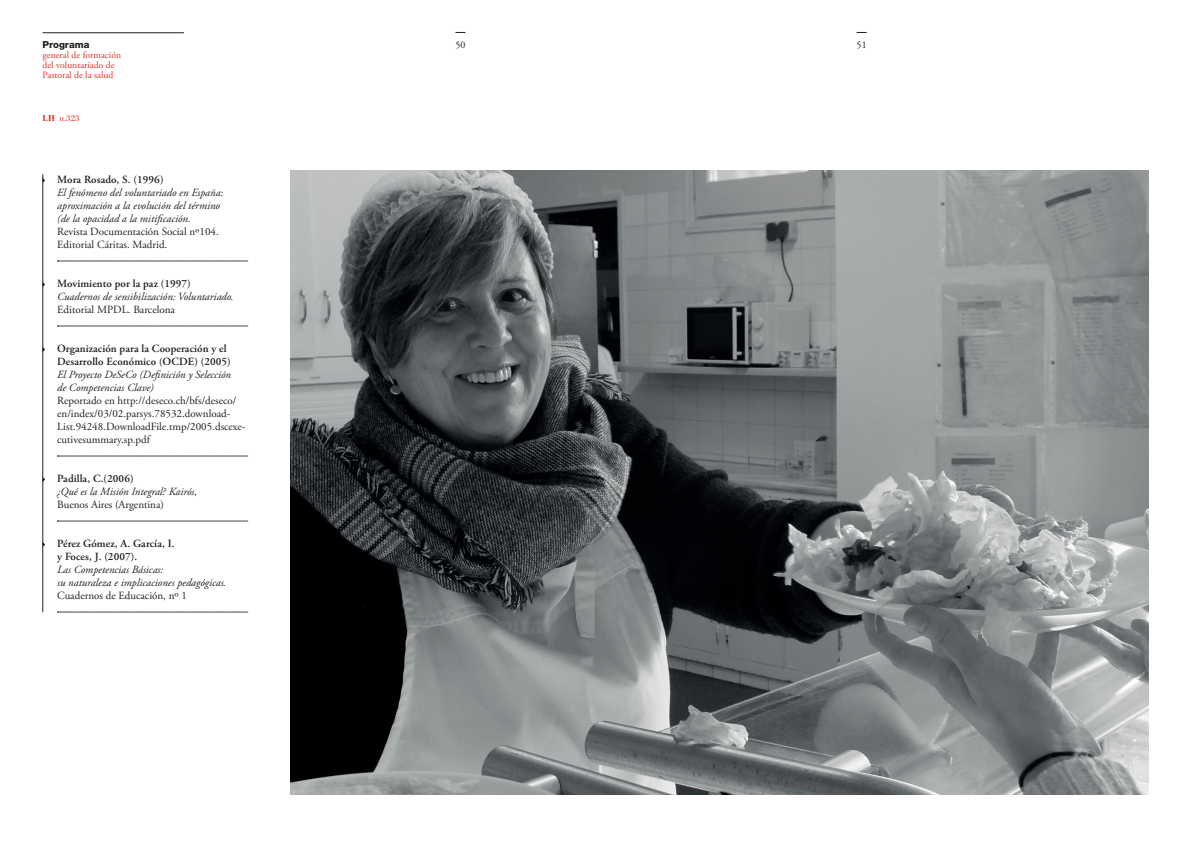
<style>
.page{position:relative;width:1191px;height:842px;background:#fff}
.page>*{position:absolute;margin:0;border:0;box-sizing:border-box;transform-origin:0 0}
.t1{font:italic 11px/13px "Adobe Garamond Pro";color:#231f20}
.t2{font:11px/13px "Adobe Garamond Pro";color:#231f20}
.t3{font:10px "Adobe Garamond Pro";color:#231f20}
.t4{font:9.7px/10px "Adobe Garamond Pro";color:#e23429}
.t5{font:9px "Bodoni Std";color:#e23429}
.s1{font-family:"Helvetica Neue LT Std";font-weight:800;color:#231f20}
.s2{font-weight:700}
.s3{font-weight:600;font-style:normal}
.s4{font-style:normal}
.s5{font-weight:600}
.s6{font-style:italic}
</style>
<div class="page">
<hr style="left:43px;top:33px;width:141px;height:1px;background:#231f20">
<svg style="left:57px;top:261px;width:191px;height:1px"></svg>
<svg style="left:57px;top:326px;width:191px;height:1px"></svg>
<svg style="left:57px;top:456px;width:191px;height:1px"></svg>
<svg style="left:57px;top:521px;width:191px;height:1px"></svg>
<svg style="left:57px;top:612px;width:191px;height:1px"></svg>
<hr style="left:43px;top:174px;width:1px;height:438px;background:#231f20">
<img style="left:291px;top:170px;width:857px;height:624px">
<p class="t4" style="left:43px;top:40px;width:80px"><span class="s1">Programa<br></span>general de formación del voluntariado de<br>Pastoral de la salud</p>
<p class="t5" style="left:43px;top:113px;width:39px"><span class="s2">LH</span> n.323</p>
<p class="t1" style="left:57px;top:173px;width:168px"><span class="s3">Mora Rosado, S. (1996)<br></span>El fenómeno del voluntariado en España: aproximación a la evolución del término (de la opacidad a la mitificación.<br><span class="s4">Revista Documentación Social nº104.<br>Editorial Cáritas. Madrid.</span></p>
<p class="t1" style="left:57px;top:277px;width:178px"><span class="s3">Movimiento por la paz (1997)<br></span>Cuadernos de sensibilización: Voluntariado.<br><span class="s4">Editorial MPDL. Barcelona</span></p>
<p class="t2" style="left:57px;top:342px;width:190px"><span class="s5">Organización para la Cooperación y el Desarrollo Económico (OCDE) (2005)<br></span><span class="s6">El Proyecto DeSeCo (Definición y Selección<br>de Competencias Clave)<br></span>Reportado en http://deseco.ch/bfs/deseco/ en/index/03/02.parsys.78532.download-List.94248.DownloadFile.tmp/2005.dscexe&shy;cutivesummary.sp.pdf</p>
<p class="t1" style="left:57px;top:472px;width:142px"><span class="s3">Padilla, C.(2006)<br></span>¿Qué es la Misión Integral? Kairós,<br><span class="s4">Buenos Aires (Argentina)</span></p>
<p class="t1" style="left:57px;top:537px;width:171px"><span class="s3">Pérez Gómez, A. García, I.<br>y Foces, J. (2007).<br></span>Las Competencias Básicas:<br>su naturaleza e implicaciones pedagógicas.<br><span class="s4">Cuadernos de Educación, nº 1</span></p>
<p class="t3" style="left:455px;top:39px;width:12px">50</p>
<p class="t3" style="left:856px;top:39px;width:12px">51</p>
</div>
